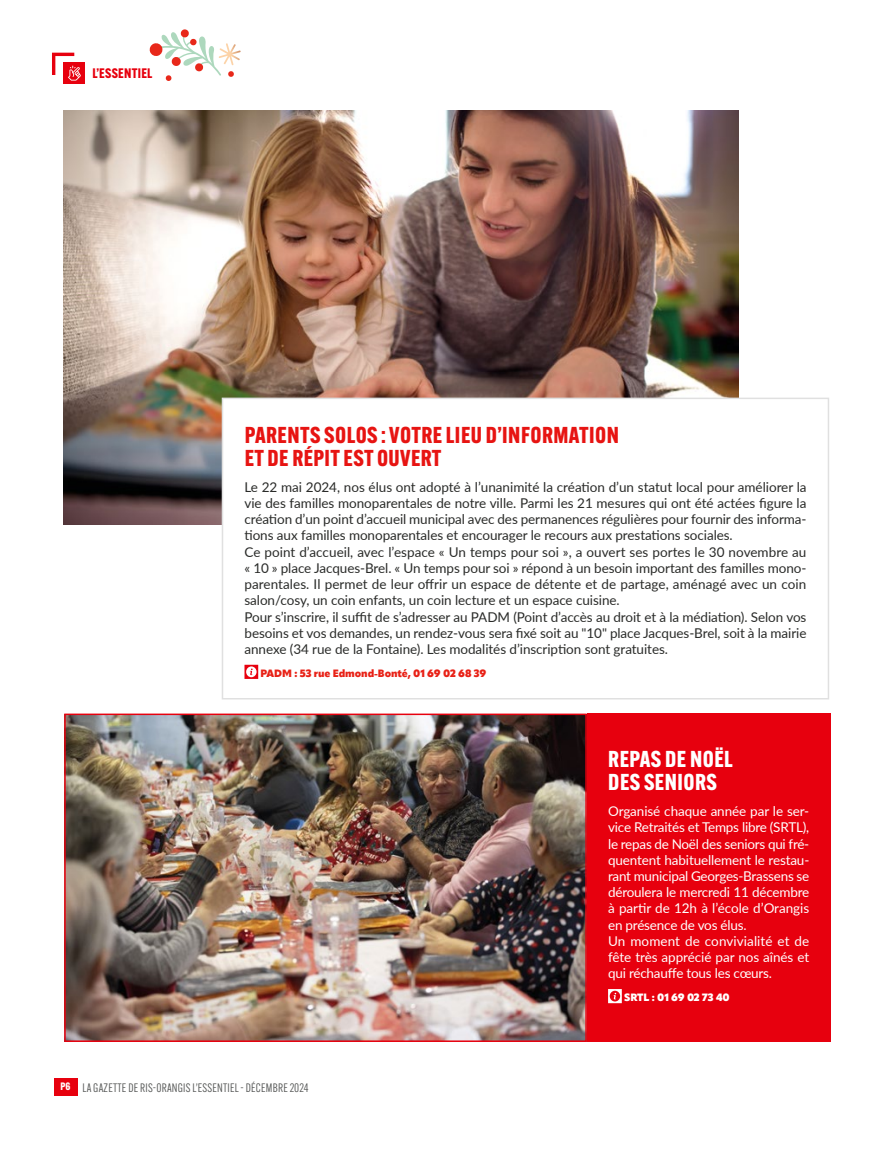
<style>
.page{position:relative;width:893px;height:1149px;background:#fff}
.page>*{position:absolute;margin:0;border:0;box-sizing:border-box;transform-origin:0 0}
.t1{font:700 22.5px/22.5px "Alternate Gothic ATF";letter-spacing:.02em;color:#e71412}
.t2{font:700 22.5px/22.5px "Alternate Gothic ATF";letter-spacing:.02em;color:#fff}
.t3{font:13.5px/16.2px "Lato";letter-spacing:-.005em;color:#2a2b29}
.t4{font:13.5px/16.2px "Lato";letter-spacing:-.015em;color:#fff}
.t5{font:700 13.5px "Alternate Gothic ATF";letter-spacing:.02em;color:#e7000e}
.t6{font:12px "Alternate Gothic ATF";letter-spacing:.02em;color:#555756}
.t7{font:900 10.5px "Apparat";letter-spacing:-.005em;color:#e82116}
.t8{font:900 10.5px "Apparat";letter-spacing:-.005em;color:#fff}
</style>
<div class="page">
<div style="left:64px;top:62px;width:21px;height:22px;background:#e7000e"></div>
<img style="left:63px;top:111px;width:675px;height:413px">
<img style="left:67px;top:716px;width:517px;height:322px">
<div style="left:64px;top:713px;width:523px;height:328px;border:2px solid #e7000e"></div>
<div style="left:587px;top:713px;width:244px;height:328px;background:#e7000e"></div>
<svg style="left:608px;top:989px;width:14px;height:13px"></svg>
<div style="left:222px;top:398px;width:606px;height:300px;background:#fff"></div>
<svg style="left:244px;top:664px;width:14px;height:14px"></svg>
<div style="left:222px;top:397px;width:607px;height:302px;border:2px solid #e0e0e0"></div>
<svg style="left:149px;top:29px;width:92px;height:52px"></svg>
<div style="left:54px;top:1077px;width:23px;height:17px;background:#e7000e"></div>
<svg style="left:52px;top:53px;width:29px;height:28px"></svg>
<p class="t5" style="left:92px;top:65px;width:62px">L’ESSENTIEL</p>
<h1 class="t1" style="left:245px;top:423px;width:376px">PARENTS SOLOS : VOTRE LIEU D’INFORMATION<br>ET DE RÉPIT EST OUVERT</h1>
<p class="t3" style="left:244px;top:478px;width:564px">Le 22 mai 2024, nos élus ont adopté à l’unanimité la création d’un statut local pour améliorer la vie des familles monoparentales de notre ville. Parmi les 21 mesures qui ont été actées figure la création d’un point d’accueil municipal avec des permanences régulières pour fournir des informa&shy;tions aux familles monoparentales et encourager le recours aux prestations sociales.<br>Ce point d’accueil, avec l’espace « Un temps pour soi », a ouvert ses portes le 30 novembre au « 10 » place Jacques-Brel. « Un temps pour soi » répond à un besoin important des familles mono&shy;parentales. Il permet de leur offrir un espace de détente et de partage, aménagé avec un coin salon/cosy, un coin enfants, un coin lecture et un espace cuisine.<br>Pour s’inscrire, il suffit de s’adresser au PADM (Point d’accès au droit et à la médiation). Selon vos besoins et vos demandes, un rendez-vous sera fixé soit au "10" place Jacques-Brel, soit à la mairie annexe (34 rue de la Fontaine). Les modalités d’inscription sont gratuites.</p>
<p class="t7" style="left:261px;top:666px;width:227px">PADM : 53 rue Edmond-Bonté, 01 69 02 68 39</p>
<h1 class="t2" style="left:608px;top:747px;width:126px">REPAS DE NOËL<br>DES SENIORS</h1>
<p class="t4" style="left:608px;top:802px;width:203px">Organisé chaque année par le ser&shy;vice Retraités et Temps libre (SRTL), le repas de Noël des seniors qui fré&shy;quentent habituellement le restau&shy;rant municipal Georges-Brassens se déroulera le mercredi 11 décembre à partir de 12h à l’école d’Orangis en présence de vos élus.<br>Un moment de convivialité et de fête très apprécié par nos aînés et qui réchauffe tous les cœurs.</p>
<p class="t8" style="left:624px;top:990px;width:107px">SRTL : 01 69 02 73 40</p>
<p class="t6" style="left:61px;top:1079px;width:143px"><sup>P6</sup> LA GAZETTE DE RIS-ORANGIS L’ESSENTIEL</p>
<p class="t6" style="left:241px;top:1079px;width:69px">- DÉCEMBRE 2024</p>
</div>
